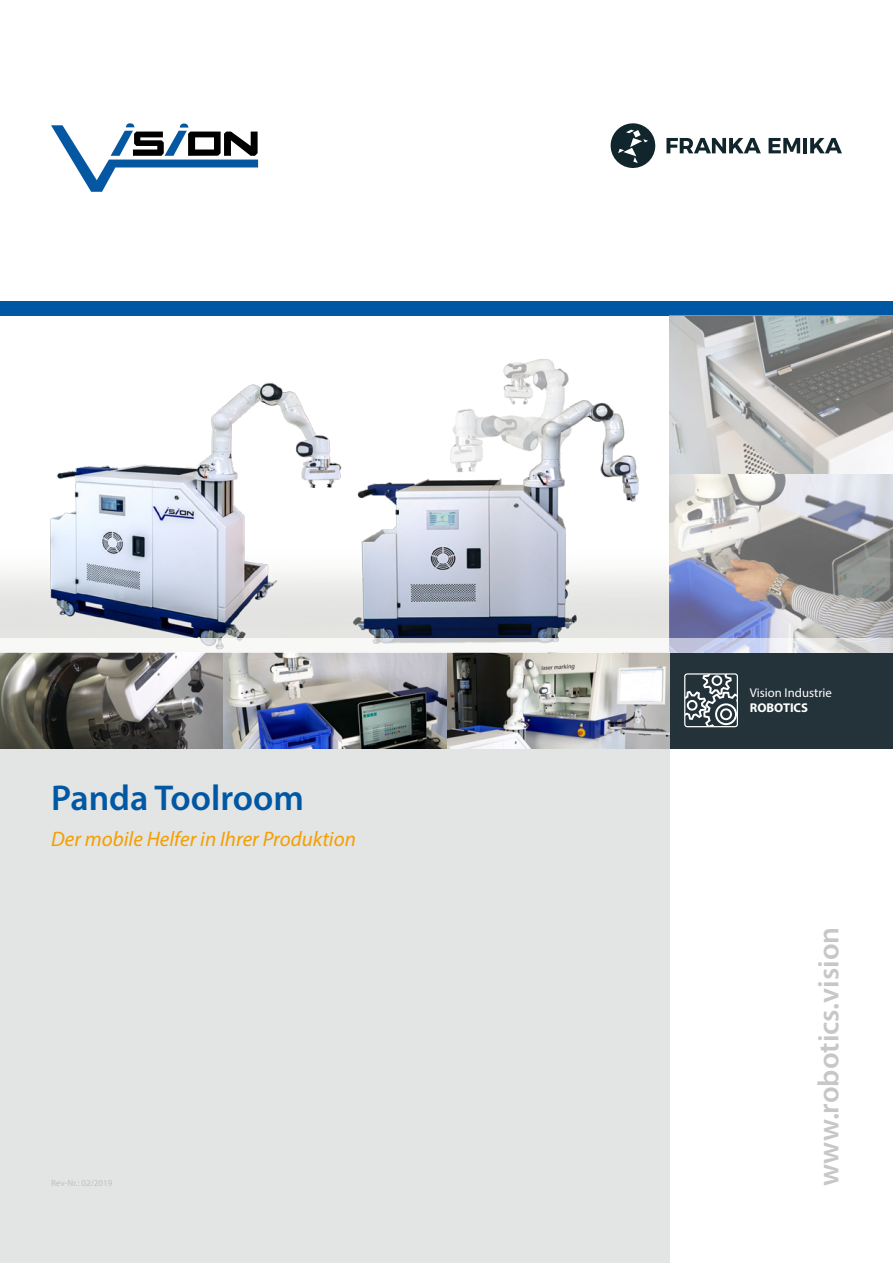
<style>
.page{position:relative;width:893px;height:1263px;background:#fff}
.page>*{position:absolute;margin:0;border:0;box-sizing:border-box;transform-origin:0 0}
.t1{font:600 36px "Myriad Pro";color:#0057a3}
.t2{font:600 29.55px "Myriad Pro";color:#c6c7c8}
.t3{font:italic 21px "Myriad Pro";color:#f49e00}
.t4{font:12.75px "Myriad Pro";color:#fff}
.t5{font:700 12.75px "Myriad Pro";color:#fff}
.t6{font:9px "Myriad Pro";color:#c0c0c0}
</style>
<div class="page">
<div style="left:0;top:748px;width:669px;height:515px;background:#e3e4e4"></div>
<img style="left:0;top:323px;width:670px;height:315px">
<svg style="left:51px;top:123px;width:207px;height:69px"></svg>
<div style="left:670px;top:653px;width:223px;height:95px;background:#243239"></div>
<img style="left:0;top:653px;width:434px;height:95px">
<img style="left:434px;top:653px;width:236px;height:95px">
<svg style="left:686px;top:675px;width:50px;height:50px"></svg>
<div style="left:684px;top:673px;width:54px;height:54px;border:1px solid #fff;border-radius:3px"></div>
<svg style="left:611px;top:123px;width:45px;height:45px"></svg>
<svg style="left:666px;top:138px;width:95px;height:15px"></svg>
<svg style="left:769px;top:138px;width:31px;height:15px"></svg>
<hr style="left:803px;top:138px;width:4px;height:15px;background:#11252c">
<svg style="left:810px;top:138px;width:32px;height:15px"></svg>
<div style="left:0;top:301px;width:893px;height:15px;background:#0057a3"></div>
<svg style="left:0;top:638px;width:893px;height:15px"></svg>
<svg style="left:670px;top:316px;width:223px;height:322px;background:#aeaeb3"></svg>
<h1 class="t1" style="left:51px;top:775px;width:255px">Panda Toolroom</h1>
<p class="t3" style="left:51px;top:826px;width:306px">Der mobile Helfer in Ihrer Produktion</p>
<p class="t6" style="left:51px;top:1178px;width:63px">Rev-Nr.: 02/2019</p>
<p class="t4" style="left:750px;top:685px;width:84px">Vision Industrie</p>
<p class="t5" style="left:750px;top:700px;width:60px">ROBOTICS</p>
<h2 class="t2" style="left:810px;top:1186px;width:261px;rotate:-90deg">www.robotics.vision</h2>
</div>
